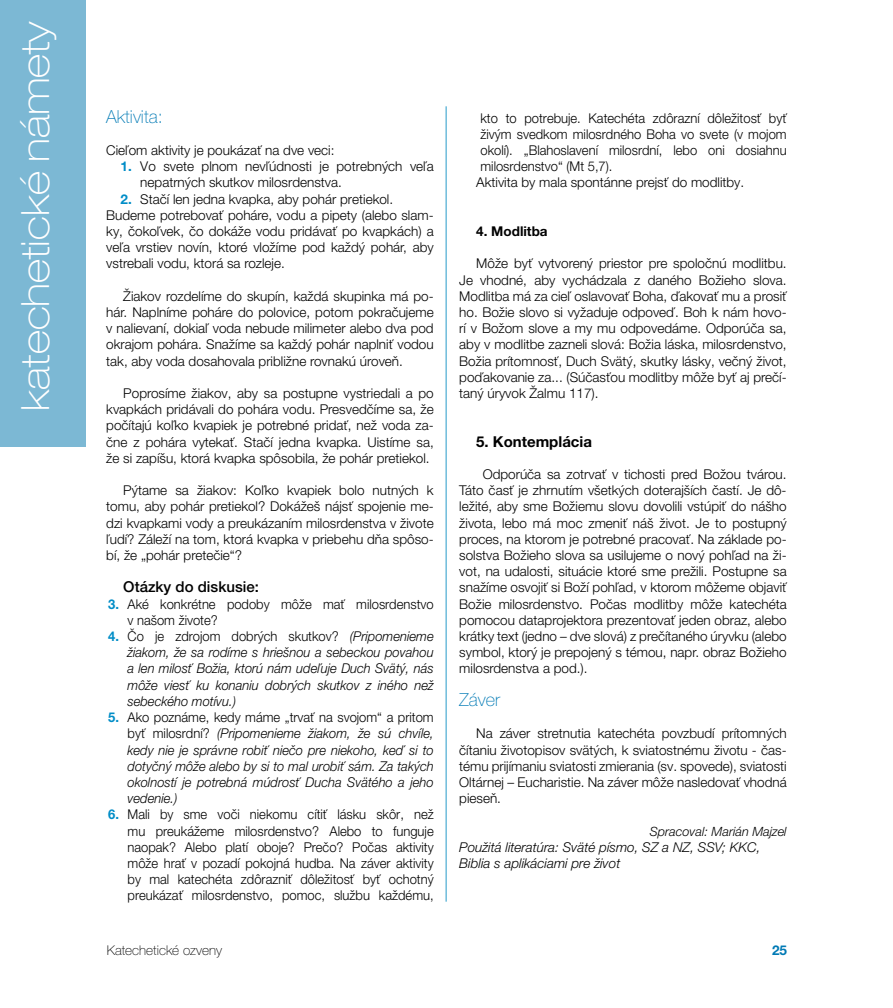
<style>
.page{position:relative;width:893px;height:1008px;background:#fff}
.page>*{position:absolute;margin:0;border:0;box-sizing:border-box;transform-origin:0 0}
.t1{font:100 expanded 39px "Helvetica Neue LT Pro";color:#fff}
.t2{font:100 18px "Helvetica Neue LT Pro";color:#007ab5}
.t3{font:500 15px "Helvetica Neue LT Pro";color:#000}
.t4{font:700 15px "Helvetica Neue LT Pro";color:#000}
.t5{font:300 13.5px/16.2px "Helvetica Neue LT Pro";color:#000;text-align:justify}
.t6{font:300 13.5px/16.2px "Helvetica Neue LT Pro";color:#000;scale:.96 1}
.t7{font:italic 300 13.5px/16.2px "Helvetica Neue LT Pro";color:#000;text-align:justify;scale:.96 1}
.t8{font:italic 300 13.5px/16.2px "Helvetica Neue LT Pro";color:#000}
.t9{font:100 13.5px "Helvetica Neue LT Pro";color:#000}
.t10{font:700 13.5px "Helvetica Neue LT Pro";color:#000}
.t11{font:700 13.5px "Helvetica Neue LT Pro";color:#007ab5}
.t12{font:italic 300 12.75px "Helvetica Neue LT Pro";color:#000}
.s1{font-weight:700;color:#008dc7}
.s2{font-weight:700;font-style:normal;color:#008dc7}
.s3{font-style:normal}
</style>
<div class="page">
<div style="left:0;top:0;width:85px;height:446px;background:#7cb8d4"></div>
<hr style="left:446px;top:106px;width:1px;height:795px;background:#259bc9">
<h1 class="t1" style="left:11px;top:411px;width:393px;rotate:-90deg">katechetické námety</h1>
<h2 class="t2" style="left:106px;top:106px;width:58px">Aktivita:</h2>
<p class="t5" style="left:106px;top:142px;width:230px">Cieľom aktivity je poukázať na dve veci:</p>
<p class="t5" style="left:140px;top:158px;width:295px;text-indent:-20px"><span class="s1">1.</span> Vo svete plnom nevľúdnosti je potrebných veľa nepatrných skutkov milosrdenstva.</p>
<p class="t5" style="left:106px;top:190px;width:329px;text-align:left;text-indent:14px"><span class="s1">2.</span> Stačí len jedna kvapka, aby pohár pretiekol.<br>Budeme potrebovať poháre, vodu a pipety (alebo slam&shy;ky, čokoľvek, čo dokáže vodu pridávať po kvapkách) a veľa vrstiev novín, ktoré vložíme pod každý pohár, aby vstrebali vodu, ktorá sa rozleje.</p>
<p class="t5" style="left:106px;top:288px;width:329px;text-indent:17px">Žiakov rozdelíme do skupín, každá skupinka má po&shy;hár. Naplníme poháre do polovice, potom pokračujeme v nalievaní, dokiaľ voda nebude milimeter alebo dva pod okrajom pohára. Snažíme sa každý pohár naplniť vodou tak, aby voda dosahovala približne rovnakú úroveň.</p>
<p class="t5" style="left:106px;top:385px;width:329px;text-indent:17px">Poprosíme žiakov, aby sa postupne vystriedali a po kvapkách pridávali do pohára vodu. Presvedčíme sa, že počítajú koľko kvapiek je potrebné pridať, než voda za&shy;čne z pohára vytekať. Stačí jedna kvapka. Uistíme sa, že si zapíšu, ktorá kvapka spôsobila, že pohár pretiekol.</p>
<p class="t5" style="left:106px;top:482px;width:329px;text-indent:17px">Pýtame sa žiakov: Koľko kvapiek bolo nutných k tomu, aby pohár pretiekol? Dokážeš nájsť spojenie me&shy;dzi kvapkami vody a preukázaním milosrdenstva v živote ľudí? Záleží na tom, ktorá kvapka v priebehu dňa spôso&shy;bí, že „pohár pretečie“?</p>
<p class="t3" style="left:123px;top:578px;width:137px">Otázky do diskusie:</p>
<p class="t6" style="left:128px;top:595px;width:320px;text-indent:-19px"><span class="s1">3.</span> Aké konkrétne podoby môže mať milosrdenstvo v našom živote?</p>
<p class="t7" style="left:128px;top:628px;width:320px;text-indent:-19px"><span class="s2">4.</span> <span class="s3">Čo je zdrojom dobrých skutkov?</span> (Pripomenieme žiakom, že sa rodíme s hriešnou a sebeckou povahou a len milosť Božia, ktorú nám udeľuje Duch Svätý, nás môže viesť ku konaniu dobrých skutkov z iného než sebeckého motívu.)</p>
<p class="t7" style="left:128px;top:709px;width:320px;text-indent:-19px"><span class="s2">5.</span> <span class="s3">Ako poznáme, kedy máme „trvať na svojom“ a pritom byť milosrdní?</span> (Pripomenieme žiakom, že sú chvíle, kedy nie je správne robiť niečo pre niekoho, keď si to dotyčný môže alebo by si to mal urobiť sám. Za takých okolností je potrebná múdrosť Ducha Svätého a jeho vedenie.)</p>
<p class="t6" style="left:128px;top:806px;width:320px;text-align:justify;text-indent:-19px"><span class="s1">6.</span> Mali by sme voči niekomu cítiť lásku skôr, než mu preukážeme milosrdenstvo? Alebo to funguje naopak? Alebo platí oboje? Prečo? Počas aktivity môže hrať v pozadí pokojná hudba. Na záver aktivity by mal katechéta zdôrazniť dôležitosť byť ochotný preukázať milosrdenstvo, pomoc, službu každému,</p>
<p class="t6" style="left:480px;top:109px;width:320px">kto to potrebuje. Katechéta zdôrazní dôležitosť byť</p>
<p class="t6" style="left:480px;top:126px;width:320px">živým svedkom milosrdného Boha vo svete (v mojom</p>
<p class="t6" style="left:480px;top:142px;width:320px">okolí). „Blahoslavení milosrdní, lebo oni dosiahnu</p>
<p class="t6" style="left:480px;top:158px;width:139px">milosrdenstvo“ (Mt 5,7).</p>
<p class="t5" style="left:476px;top:174px;width:270px">Aktivita by mala spontánne prejsť do modlitby.</p>
<p class="t10" style="left:476px;top:223px;width:73px">4. Modlitba</p>
<p class="t5" style="left:459px;top:255px;width:329px;text-indent:17px">Môže byť vytvorený priestor pre spoločnú modlitbu.<br>Je vhodné, aby vychádzala z daného Božieho slova.<br>Modlitba má za cieľ oslavovať Boha, ďakovať mu a prosiť ho. Božie slovo si vyžaduje odpoveď. Boh k nám hovo&shy;rí v Božom slove a my mu odpovedáme. Odporúča sa, aby v modlitbe zazneli slová: Božia láska, milosrdenstvo, Božia prítomnosť, Duch Svätý, skutky lásky, večný život, poďakovanie za... (Súčasťou modlitby môže byť aj prečí&shy;taný úryvok Žalmu 117).</p>
<p class="t4" style="left:476px;top:432px;width:117px">5. Kontemplácia</p>
<p class="t5" style="left:459px;top:466px;width:329px;text-indent:23px">Odporúča sa zotrvať v tichosti pred Božou tvárou.<br>Táto časť je zhrnutím všetkých doterajších častí. Je dô&shy;ležité, aby sme Božiemu slovu dovolili vstúpiť do nášho života, lebo má moc zmeniť náš život. Je to postupný proces, na ktorom je potrebné pracovať. Na základe po&shy;solstva Božieho slova sa usilujeme o nový pohľad na ži&shy;vot, na udalosti, situácie ktoré sme prežili. Postupne sa snažíme osvojiť si Boží pohľad, v ktorom môžeme objaviť Božie milosrdenstvo. Počas modlitby môže katechéta pomocou dataprojektora prezentovať jeden obraz, alebo krátky text (jedno – dve slová) z prečítaného úryvku (alebo symbol, ktorý je prepojený s témou, napr. obraz Božieho milosrdenstva a pod.).</p>
<h2 class="t2" style="left:459px;top:689px;width:43px">Záver</h2>
<p class="t5" style="left:459px;top:725px;width:329px;text-indent:17px">Na záver stretnutia katechéta povzbudí prítomných čítaniu životopisov svätých, k sviatostnému životu - čas&shy;tému prijímaniu sviatosti zmierania (sv. spovede), sviatosti Oltárnej – Eucharistie. Na záver môže nasledovať vhodná pieseň.</p>
<p class="t12" style="left:650px;top:823px;width:138px">Spracoval: Marián Majzel</p>
<p class="t8" style="left:459px;top:838px;width:303px">Použitá literatúra: Sväté písmo, SZ a NZ, SSV; KKC,<br>Biblia s aplikáciami pre život</p>
<p class="t9" style="left:107px;top:942px;width:117px">Katechetické ozveny</p>
<p class="t11" style="left:772px;top:941px;width:17px">25</p>
</div>
